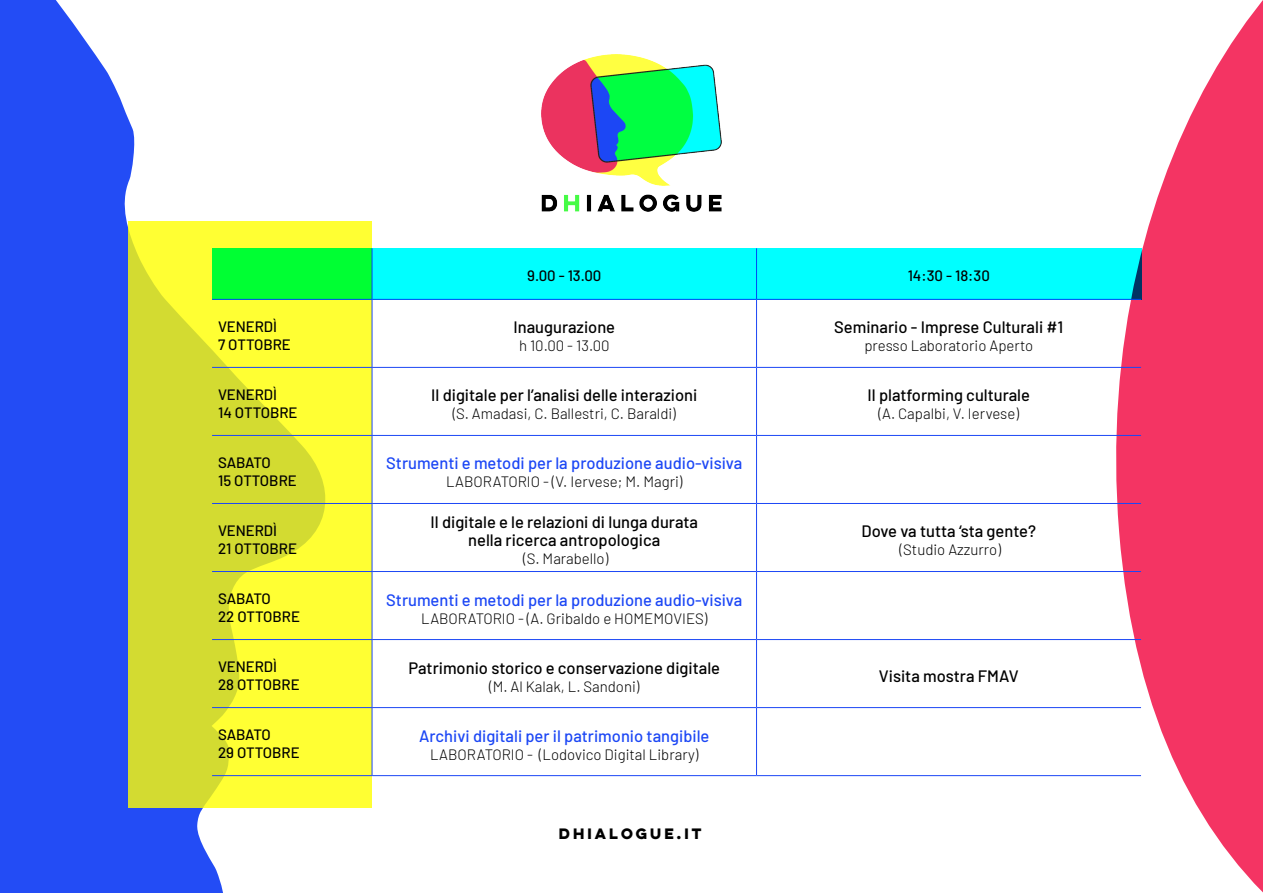
<style>
.page{position:relative;width:1263px;height:893px;background:#fff}
.page>*{position:absolute;margin:0;border:0;box-sizing:border-box;transform-origin:0 0}
.t1{font:500 16.5px "Barlow";color:#000}
.t2{font:500 16.5px "Barlow";color:#1c47f5}
.t3{font:300 15px "Barlow";color:#000}
.t4{font:500 15px "Barlow";color:#000}
.t5{font:700 13.5px "Lulo Clean W01 One";color:#000}
</style>
<div class="page">
<svg style="left:0;top:0;width:223px;height:893px;fill:#234cf5"></svg>
<svg style="left:1089px;top:0;width:174px;height:893px;fill:#f43463"></svg>
<svg style="left:128px;top:221px;width:243px;height:587px;background:#e9ed32"></svg>
<hr style="left:372px;top:300px;width:1px;height:67px;background:#1c47f5">
<hr style="left:756px;top:300px;width:1px;height:67px;background:#1c47f5">
<hr style="left:212px;top:367px;width:160px;height:1px;background:#1c47f5">
<hr style="left:212px;top:435px;width:160px;height:1px;background:#1c47f5">
<hr style="left:212px;top:503px;width:160px;height:1px;background:#1c47f5">
<hr style="left:212px;top:571px;width:160px;height:1px;background:#1c47f5">
<hr style="left:212px;top:639px;width:160px;height:1px;background:#1c47f5">
<hr style="left:212px;top:707px;width:160px;height:1px;background:#1c47f5">
<hr style="left:372px;top:368px;width:1px;height:67px;background:#1c47f5">
<hr style="left:372px;top:436px;width:1px;height:67px;background:#1c47f5">
<hr style="left:372px;top:504px;width:1px;height:67px;background:#1c47f5">
<hr style="left:372px;top:572px;width:1px;height:67px;background:#1c47f5">
<hr style="left:372px;top:640px;width:1px;height:67px;background:#1c47f5">
<hr style="left:372px;top:708px;width:1px;height:67px;background:#1c47f5">
<hr style="left:372px;top:367px;width:384px;height:1px;background:#1c47f5">
<hr style="left:372px;top:435px;width:384px;height:1px;background:#1c47f5">
<hr style="left:372px;top:503px;width:384px;height:1px;background:#1c47f5">
<hr style="left:372px;top:571px;width:384px;height:1px;background:#1c47f5">
<hr style="left:372px;top:639px;width:384px;height:1px;background:#1c47f5">
<hr style="left:372px;top:707px;width:384px;height:1px;background:#1c47f5">
<hr style="left:756px;top:368px;width:1px;height:67px;background:#1c47f5">
<hr style="left:756px;top:436px;width:1px;height:67px;background:#1c47f5">
<hr style="left:756px;top:504px;width:1px;height:67px;background:#1c47f5">
<hr style="left:756px;top:572px;width:1px;height:67px;background:#1c47f5">
<hr style="left:756px;top:640px;width:1px;height:67px;background:#1c47f5">
<hr style="left:756px;top:708px;width:1px;height:67px;background:#1c47f5">
<hr style="left:756px;top:367px;width:385px;height:1px;background:#1c47f5">
<hr style="left:756px;top:435px;width:385px;height:1px;background:#1c47f5">
<hr style="left:756px;top:503px;width:385px;height:1px;background:#1c47f5">
<hr style="left:756px;top:571px;width:385px;height:1px;background:#1c47f5">
<hr style="left:756px;top:639px;width:385px;height:1px;background:#1c47f5">
<hr style="left:756px;top:707px;width:385px;height:1px;background:#1c47f5">
<hr style="left:212px;top:775px;width:160px;height:1px;background:#1c47f5">
<hr style="left:372px;top:775px;width:384px;height:1px;background:#1c47f5">
<hr style="left:756px;top:775px;width:385px;height:1px;background:#1c47f5">
<svg style="left:212px;top:248px;width:929px;height:52px;background:#00fadb"></svg>
<img style="left:541px;top:54px;width:181px;height:158px">
<p class="t4" style="left:527px;top:265px;width:76px">9.00 - 13.00</p>
<p class="t4" style="left:908px;top:265px;width:84px">14:30 - 18:30</p>
<p class="t4" style="left:218px;top:316px;width:61px">VENERDÌ</p>
<p class="t4" style="left:218px;top:334px;width:74px">7 OTTOBRE</p>
<p class="t1" style="left:513px;top:315px;width:103px">Inaugurazione</p>
<p class="t3" style="left:519px;top:335px;width:92px">h 10.00 - 13.00</p>
<p class="t1" style="left:834px;top:315px;width:231px">Seminario - Imprese Culturali #1</p>
<p class="t3" style="left:864px;top:334px;width:170px">presso Laboratorio Aperto</p>
<p class="t4" style="left:218px;top:384px;width:61px">VENERDÌ</p>
<p class="t4" style="left:218px;top:402px;width:81px">14 OTTOBRE</p>
<p class="t1" style="left:431px;top:383px;width:268px">Il digitale per l’analisi delle interazioni</p>
<p class="t3" style="left:453px;top:403px;width:225px">(S. Amadasi, C. Ballestri, C. Baraldi)</p>
<p class="t1" style="left:867px;top:383px;width:164px">Il platforming culturale</p>
<p class="t3" style="left:879px;top:403px;width:142px">(A. Capalbi, V. Iervese)</p>
<p class="t4" style="left:218px;top:452px;width:54px">SABATO</p>
<p class="t4" style="left:218px;top:470px;width:80px">15 OTTOBRE</p>
<p class="t2" style="left:386px;top:451px;width:358px">Strumenti e metodi per la produzione audio-visiva</p>
<p class="t3" style="left:446px;top:471px;width:238px">LABORATORIO - (V. Iervese; M. Magri)</p>
<p class="t4" style="left:218px;top:520px;width:61px">VENERDÌ</p>
<p class="t4" style="left:218px;top:538px;width:80px">21 OTTOBRE</p>
<p class="t1" style="left:430px;top:510px;width:269px">Il digitale e le relazioni di lunga durata</p>
<p class="t1" style="left:468px;top:528px;width:193px">nella ricerca antropologica</p>
<p class="t3" style="left:523px;top:548px;width:86px">(S. Marabello)</p>
<p class="t1" style="left:861px;top:519px;width:176px">Dove va tutta ‘sta gente?</p>
<p class="t3" style="left:900px;top:539px;width:103px">(Studio Azzurro)</p>
<p class="t4" style="left:218px;top:588px;width:54px">SABATO</p>
<p class="t4" style="left:218px;top:606px;width:83px">22 OTTOBRE</p>
<p class="t2" style="left:386px;top:588px;width:358px">Strumenti e metodi per la produzione audio-visiva</p>
<p class="t3" style="left:421px;top:607px;width:288px">LABORATORIO - (A. Gribaldo e HOMEMOVIES)</p>
<p class="t4" style="left:218px;top:656px;width:61px">VENERDÌ</p>
<p class="t4" style="left:218px;top:674px;width:83px">28 OTTOBRE</p>
<p class="t1" style="left:408px;top:656px;width:313px">Patrimonio storico e conservazione digitale</p>
<p class="t3" style="left:489px;top:675px;width:152px">(M. Al Kalak, L. Sandoni)</p>
<p class="t1" style="left:879px;top:664px;width:141px">Visita mostra FMAV</p>
<p class="t4" style="left:218px;top:724px;width:54px">SABATO</p>
<p class="t4" style="left:218px;top:742px;width:83px">29 OTTOBRE</p>
<p class="t2" style="left:419px;top:724px;width:292px">Archivi digitali per il patrimonio tangibile</p>
<p class="t3" style="left:430px;top:743px;width:270px">LABORATORIO - (Lodovico Digital Library)</p>
<p class="t5" style="left:559px;top:824px;width:147px">DHIALOGUE.IT</p>
</div>
